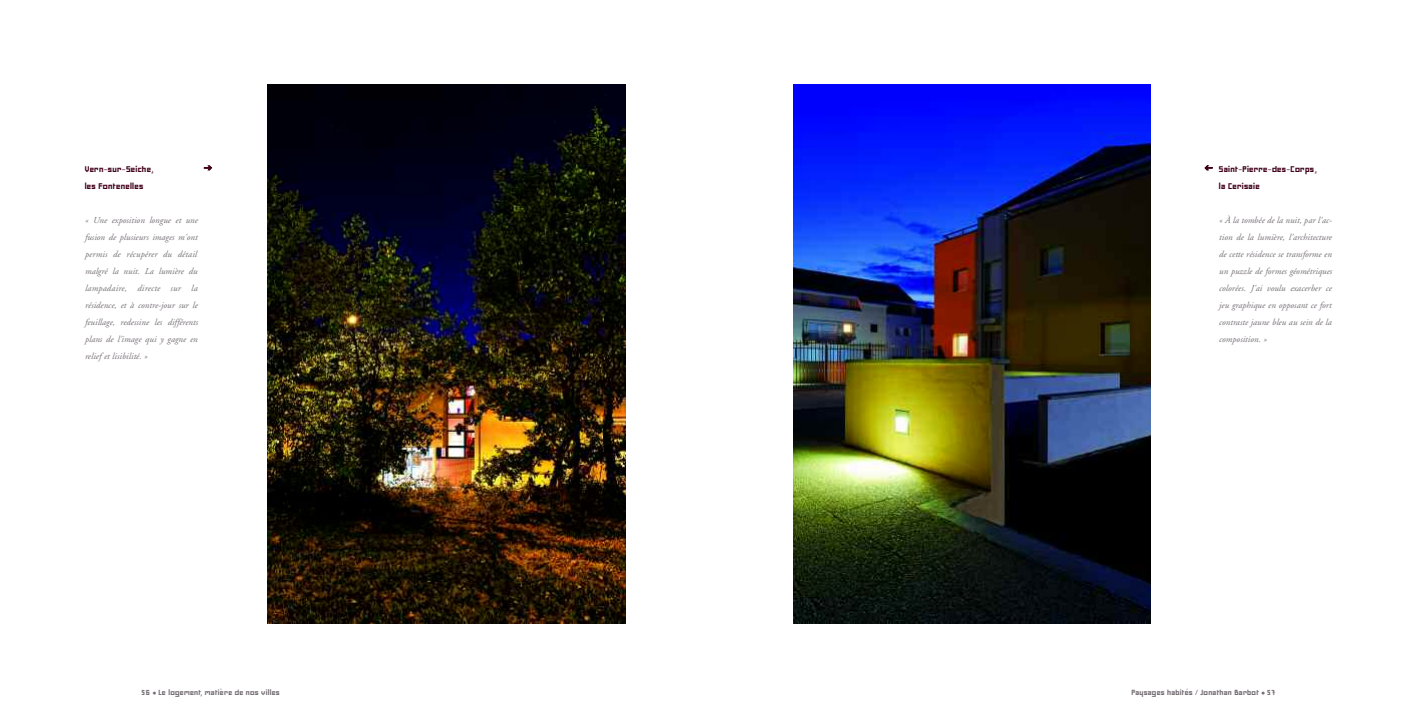
<style>
.page{position:relative;width:1417px;height:708px;background:#fff}
.page>*{position:absolute;margin:0;border:0;box-sizing:border-box;transform-origin:0 0}
.t1{font:10px/17px "Minimum A Noir";color:#41001a}
.t2{font:italic 9px/17px "Adobe Garamond";letter-spacing:.005em;color:#746e74;text-align:justify}
.t3{font:9px "Minimum A Noir";color:#746e74}
.s1{font-size:12px}
</style>
<div class="page">
<img style="left:267px;top:84px;width:884px;height:540px">
<p class="t1" style="left:85px;top:160px;width:71px">Vern-sur-Seiche, les Fontenelles</p>
<p class="t2" style="left:85px;top:212px;width:115px">« Une exposition longue et une fusion de plusieurs images m'ont permis de récupérer du détail malgré la nuit. La lumière du lampadaire, directe sur la résidence, et à contre-jour sur le feuillage, redessine les différents plans de l'image qui y gagne en relief et lisibilité. »</p>
<p class="t3" style="left:141px;top:687px;width:140px"><span class="s1">56</span> • Le logement, matière de nos villes</p>
<p class="t1" style="left:1219px;top:160px;width:100px">Saint-Pierre-des-Corps, la Cerisaie</p>
<p class="t2" style="left:1219px;top:212px;width:115px">« À la tombée de la nuit, par l'ac&shy;tion de la lumière, l'architecture de cette résidence se transforme en un puzzle de formes géométriques colorées. J'ai voulu exacerber ce jeu graphique en opposant ce fort contraste jaune bleu au sein de la composition. »</p>
<p class="t3" style="left:1131px;top:687px;width:146px">Paysages habités / Jonathan Barbot • <span class="s1">57</span></p>
</div>
